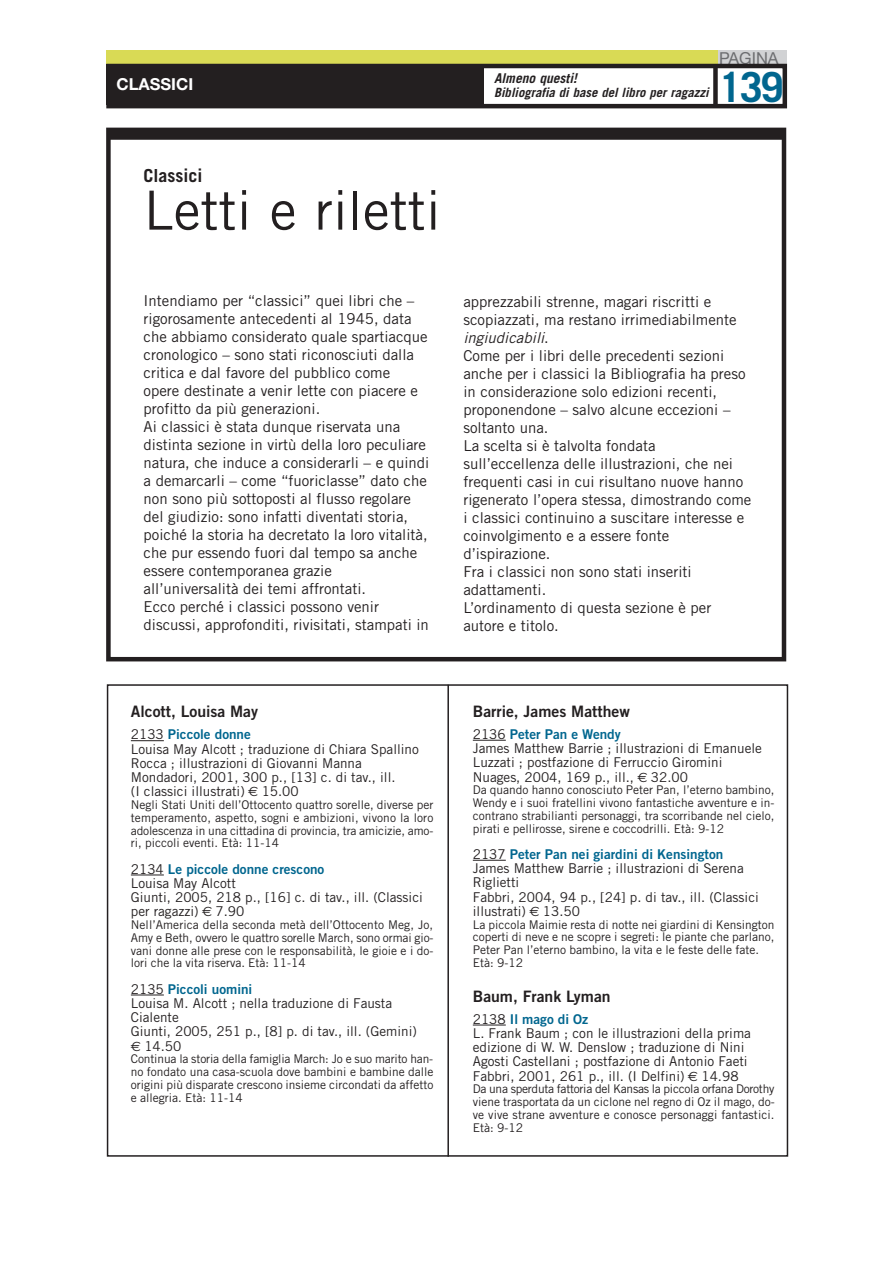
<style>
.page{position:relative;width:893px;height:1263px;background:#fff}
.page>*{position:absolute;margin:0;border:0;box-sizing:border-box;transform-origin:0 0}
.t1{font:54px "Trade Gothic";color:#231f20}
.t2{font:700 41.4px "Trade Gothic";color:#01668f}
.t3{font:700 18px "Trade Gothic";color:#231f20}
.t4{font:700 16.5px "Helvetica Neue";color:#fff}
.t5{font:16.5px "Helvetica Neue";color:#6c6d70}
.t6{font:15.75px "Trade Gothic Bold Two";color:#231f20}
.t7{font:15px/18px "Trade Gothic";color:#231f20}
.t8{font:13.5px/14.2px "Trade Gothic";color:#231f20}
.t9{font:13.5px "Trade Gothic Bold Two";color:#01668f}
.t10{font:italic 700 13.5px "Trade Gothic";color:#231f20}
.t11{font:italic 700 12.75px "Trade Gothic";color:#231f20}
.t12{font:12px/12.8px "Trade Gothic";color:#231f20;text-align:justify}
.s1{font-style:italic}
.s2{font-family:"Trade Gothic";color:#231f20}
.s3{font-family:"Euro Sans"}
</style>
<div class="page">
<div style="left:713px;top:67px;width:5px;height:40px;background:#231f20"></div>
<div style="left:717px;top:50px;width:70px;height:15px;background:#d1d2d4"></div>
<div style="left:106px;top:50px;width:612px;height:15px;background:#d9da55"></div>
<div style="left:106px;top:64px;width:681px;height:44px;border:4px solid #231f20"></div>
<div style="left:106px;top:64px;width:378px;height:40px;background:#231f20"></div>
<div style="left:107px;top:684px;width:681px;height:473px;border:2px solid #231f20"></div>
<hr style="left:447px;top:685px;width:2px;height:472px;background:#231f20">
<hr style="left:131px;top:740px;width:33px;height:1px;background:#231f20">
<hr style="left:131px;top:875px;width:33px;height:1px;background:#231f20">
<hr style="left:131px;top:995px;width:33px;height:1px;background:#231f20">
<hr style="left:473px;top:740px;width:33px;height:1px;background:#231f20">
<hr style="left:473px;top:860px;width:33px;height:1px;background:#231f20">
<hr style="left:473px;top:1025px;width:33px;height:1px;background:#231f20">
<div style="left:106px;top:128px;width:680px;height:533px;border:4px solid #231f20"></div>
<div style="left:109px;top:131px;width:673px;height:9px;background:#231f20"></div>
<p class="t4" style="left:117px;top:79px;width:78px">CLASSICI</p>
<p class="t3" style="left:144px;top:169px;width:61px">Classici</p>
<h1 class="t1" style="left:144px;top:191px;width:299px">Letti e riletti</h1>
<p class="t10" style="left:494px;top:73px;width:84px">Almeno questi!</p>
<p class="t11" style="left:494px;top:87px;width:216px">Bibliografia di base del libro per ragazzi</p>
<p class="t5" style="left:719px;top:52px;width:61px">PAGINA</p>
<h2 class="t2" style="left:719px;top:72px;width:66px">139</h2>
<p class="t7" style="left:144px;top:293px;width:287px">Intendiamo per “classici” quei libri che – rigorosamente antecedenti al 1945, data che abbiamo considerato quale spartiacque cronologico – sono stati riconosciuti dalla critica e dal favore del pubblico come opere destinate a venir lette con piacere e profitto da più generazioni.<br>Ai classici è stata dunque riservata una distinta sezione in virtù della loro peculiare natura, che induce a considerarli – e quindi a demarcarli – come “fuoriclasse” dato che non sono più sottoposti al flusso regolare del giudizio: sono infatti diventati storia, poiché la storia ha decretato la loro vitalità, che pur essendo fuori dal tempo sa anche essere contemporanea grazie all’universalità dei temi affrontati.<br>Ecco perché i classici possono venir discussi, approfonditi, rivisitati, stampati in</p>
<p class="t7" style="left:463px;top:294px;width:289px">apprezzabili strenne, magari riscritti e scopiazzati, ma restano irrimediabilmente <span class="s1">ingiudicabili</span>.<br>Come per i libri delle precedenti sezioni anche per i classici la Bibliografia ha preso in considerazione solo edizioni recenti, proponendone – salvo alcune eccezioni – soltanto una.<br>La scelta si è talvolta fondata sull’eccellenza delle illustrazioni, che nei frequenti casi in cui risultano nuove hanno rigenerato l’opera stessa, dimostrando come i classici continuino a suscitare interesse e coinvolgimento e a essere fonte d’ispirazione.<br>Fra i classici non sono stati inseriti adattamenti.<br>L’ordinamento di questa sezione è per autore e titolo.</p>
<p class="t6" style="left:131px;top:706px;width:129px">Alcott, Louisa May</p>
<p class="t9" style="left:131px;top:730px;width:121px"><span class="s2">2133</span> Piccole donne</p>
<p class="t8" style="left:131px;top:743px;width:289px">Louisa May Alcott ; traduzione di Chiara Spallino Rocca ; illustrazioni di Giovanni Manna Mondadori, 2001, 300 p., [13] c. di tav., ill.<br>(I classici illustrati) <span class="s3">€</span> 15.00</p>
<p class="t12" style="left:131px;top:799px;width:304px">Negli Stati Uniti dell’Ottocento quattro sorelle, diverse per temperamento, aspetto, sogni e ambizioni, vivono la loro adolescenza in una cittadina di provincia, tra amicizie, amo&shy;ri, piccoli eventi. Età: 11-14</p>
<p class="t9" style="left:131px;top:864px;width:195px"><span class="s2">2134</span> Le piccole donne crescono</p>
<p class="t8" style="left:131px;top:877px;width:294px">Louisa May Alcott<br>Giunti, 2005, 218 p., [16] c. di tav., ill. (Classici per ragazzi) <span class="s3">€</span> 7.90</p>
<p class="t12" style="left:131px;top:919px;width:304px">Nell’America della seconda metà dell’Ottocento Meg, Jo, Amy e Beth, ovvero le quattro sorelle March, sono ormai gio&shy;vani donne alle prese con le responsabilità, le gioie e i do&shy;lori che la vita riserva. Età: 11-14</p>
<p class="t9" style="left:131px;top:984px;width:123px"><span class="s2">2135</span> Piccoli uomini</p>
<p class="t8" style="left:131px;top:997px;width:288px">Louisa M. Alcott ; nella traduzione di Fausta<br>Cialente<br>Giunti, 2005, 251 p., [8] p. di tav., ill. (Gemini) <span class="s3">€</span> 14.50</p>
<p class="t12" style="left:131px;top:1054px;width:304px">Continua la storia della famiglia March: Jo e suo marito han&shy;no fondato una casa-scuola dove bambini e bambine dalle origini più disparate crescono insieme circondati da affetto e allegria. Età: 11-14</p>
<p class="t6" style="left:473px;top:705px;width:159px">Barrie, James Matthew</p>
<p class="t9" style="left:473px;top:729px;width:149px"><span class="s2">2136</span> Peter Pan e Wendy</p>
<p class="t8" style="left:473px;top:742px;width:291px">James Matthew Barrie ; illustrazioni di Emanuele<br>Luzzati ; postfazione di Ferruccio Giromini<br>Nuages, 2004, 169 p., ill., <span class="s3">€</span> 32.00</p>
<p class="t12" style="left:473px;top:785px;width:303px">Da quando hanno conosciuto Peter Pan, l’eterno bambino, Wendy e i suoi fratellini vivono fantastiche avventure e in&shy;contrano strabilianti personaggi, tra scorribande nel cielo, pirati e pellirosse, sirene e coccodrilli. Età: 9-12</p>
<p class="t9" style="left:473px;top:849px;width:252px"><span class="s2">2137</span> Peter Pan nei giardini di Kensington</p>
<p class="t8" style="left:473px;top:862px;width:288px">James Matthew Barrie ; illustrazioni di Serena<br>Riglietti<br>Fabbri, 2004, 94 p., [24] p. di tav., ill. (Classici illustrati) <span class="s3">€</span> 13.50</p>
<p class="t12" style="left:473px;top:919px;width:303px;text-align:left">La piccola Maimie resta di notte nei giardini di Kensington coperti di neve e ne scopre i segreti: le piante che parlano, Peter Pan l’eterno bambino, la vita e le feste delle fate.<br>Età: 9-12</p>
<p class="t6" style="left:473px;top:990px;width:139px">Baum, Frank Lyman</p>
<p class="t9" style="left:473px;top:1014px;width:117px"><span class="s2">2138</span> Il mago di Oz</p>
<p class="t8" style="left:473px;top:1027px;width:280px">L. Frank Baum ; con le illustrazioni della prima edizione di W. W. Denslow ; traduzione di Nini Agosti Castellani ; postfazione di Antonio Faeti Fabbri, 2001, 261 p., ill. (I Delfini) <span class="s3">€</span> 14.98</p>
<p class="t12" style="left:473px;top:1084px;width:303px">Da una sperduta fattoria del Kansas la piccola orfana Dorothy viene trasportata da un ciclone nel regno di Oz il mago, do&shy;ve vive strane avventure e conosce personaggi fantastici.<br>Età: 9-12</p>
</div>
